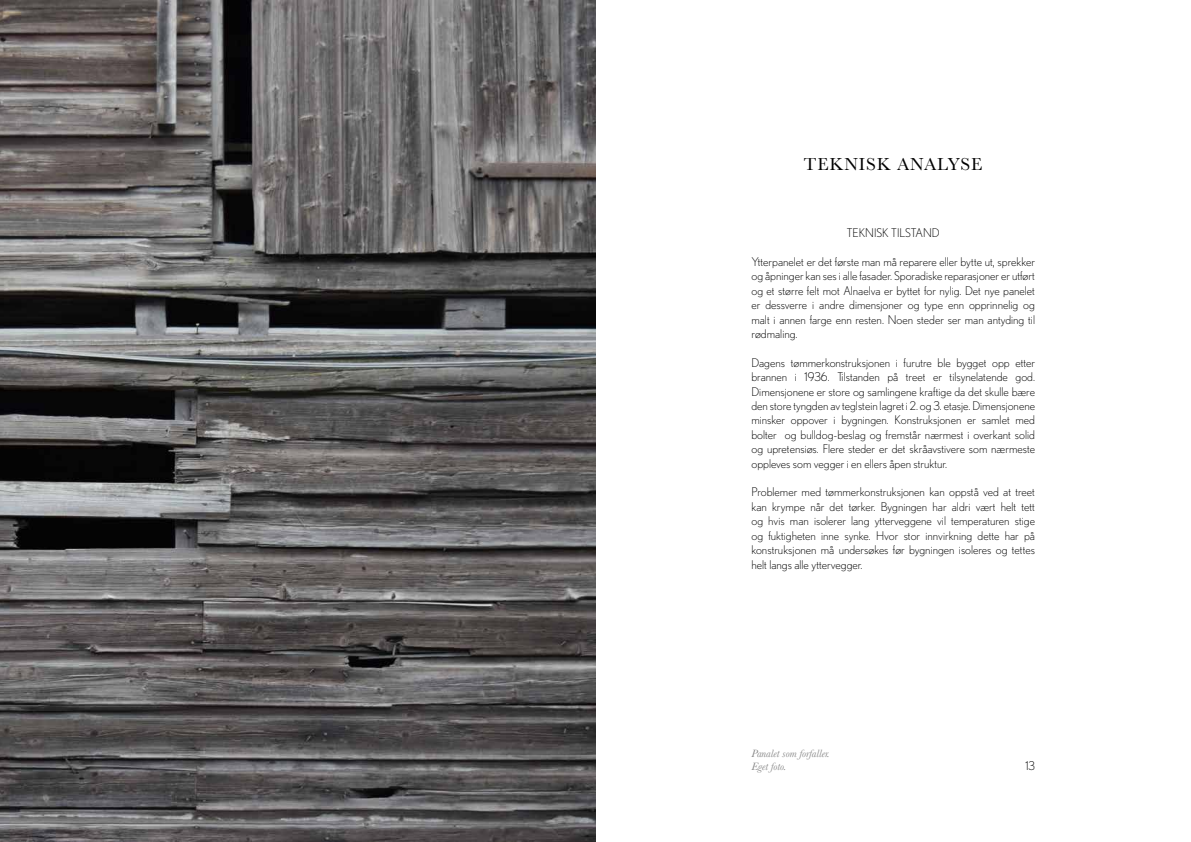
<style>
.page{position:relative;width:1191px;height:842px;background:#fff}
.page>*{position:absolute;margin:0;border:0;box-sizing:border-box;transform-origin:0 0}
.t1{font:18px "Baskerville";letter-spacing:.05em;color:#000}
.t2{font:300 12px/14.4px "Nobel";color:#000;text-align:justify}
.t3{font:italic 11px/13.2px "Baskerville";color:#878787}
</style>
<div class="page">
<img style="left:0;top:0;width:595px;height:842px">
<h1 class="t1" style="left:804px;top:153px;width:180px">TEKNISK ANALYSE</h1>
<p class="t2" style="left:846px;top:226px;width:94px">TEKNISK TILSTAND</p>
<p class="t2" style="left:751px;top:254px;width:285px">Ytterpanelet er det første man må reparere eller bytte ut, sprekker og åpninger kan ses i alle fasader. Sporadiske reparasjoner er utført og et større felt mot Alnaelva er byttet for nylig. Det nye panelet er dessverre i andre dimensjoner og type enn opprinnelig og malt i annen farge enn resten. Noen steder ser man antyding til rødmaling.</p>
<p class="t2" style="left:751px;top:355px;width:285px">Dagens tømmerkonstruksjonen i furutre ble bygget opp etter brannen i 1936. Tilstanden på treet er tilsynelatende god.<br>Dimensjonene er store og samlingene kraftige da det skulle bære den store tyngden av teglstein lagret i 2. og 3. etasje. Dimensjonene minsker oppover i bygningen. Konstruksjonen er samlet med bolter og bulldog-beslag og fremstår nærmest i overkant solid og upretensiøs. Flere steder er det skråavstivere som nærmeste oppleves som vegger i en ellers åpen struktur.</p>
<p class="t2" style="left:751px;top:485px;width:285px">Problemer med tømmerkonstruksjonen kan oppstå ved at treet kan krympe når det tørker. Bygningen har aldri vært helt tett og hvis man isolerer lang ytterveggene vil temperaturen stige og fuktigheten inne synke. Hvor stor innvirkning dette har på konstruksjonen må undersøkes før bygningen isoleres og tettes helt langs alle yttervegger.</p>
<p class="t3" style="left:751px;top:747px;width:80px">Panalet som forfaller.<br>Eget foto.</p>
<p class="t2" style="left:1025px;top:758px;width:11px">13</p>
</div>
